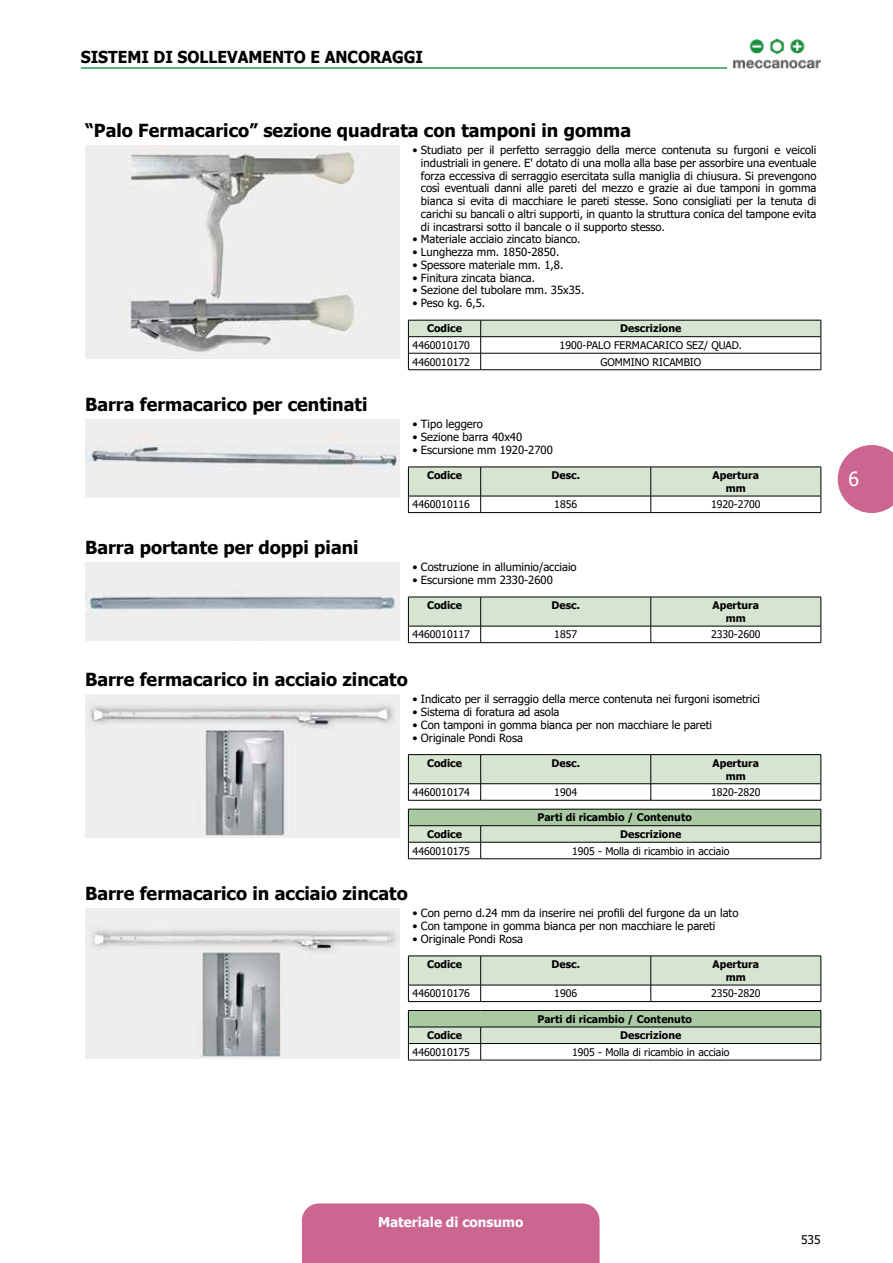
<style>
.page{position:relative;width:893px;height:1263px;background:#fff}
.page>*{position:absolute;margin:0;border:0;box-sizing:border-box;transform-origin:0 0}
.t1{font:19.5px "Tahoma";color:#fff}
.t2{font:700 18px "Tahoma";color:#000}
.t3{font:700 16.5px "Tahoma";color:#000;scale:.95 1}
.t4{font:700 13.5px "Tahoma";color:#fff}
.t5{font:12px "Tahoma";color:#000}
.t6{font:11.25px/12.8px "Tahoma";color:#000;text-align:justify}
.t7{font:10.5px "Tahoma";color:#000}
.t8{font:700 10.5px/12.6px "Tahoma";color:#000;text-align:center}
</style>
<div class="page">
<div style="left:302px;top:1203px;width:298px;height:60px;background:#ca668f"></div>
<svg style="left:838px;top:445px;width:55px;height:68px;background:#d27da0"></svg>
<img style="left:733px;top:38px;width:88px;height:31px">
<hr style="left:81px;top:67px;width:646px;height:2px;background:#28974e">
<img style="left:85px;top:146px;width:314px;height:212px">
<svg style="left:408px;top:320px;width:414px;height:50px"></svg>
<hr style="left:408px;top:369px;width:73px;height:1px;background:#000">
<hr style="left:481px;top:369px;width:340px;height:1px;background:#000">
<img style="left:85px;top:420px;width:315px;height:78px">
<svg style="left:408px;top:467px;width:414px;height:45px"></svg>
<hr style="left:408px;top:512px;width:73px;height:1px;background:#000">
<hr style="left:481px;top:512px;width:170px;height:1px;background:#000">
<hr style="left:651px;top:512px;width:170px;height:1px;background:#000">
<img style="left:85px;top:563px;width:315px;height:78px">
<svg style="left:408px;top:597px;width:414px;height:45px"></svg>
<hr style="left:408px;top:642px;width:73px;height:1px;background:#000">
<hr style="left:481px;top:642px;width:170px;height:1px;background:#000">
<hr style="left:651px;top:642px;width:170px;height:1px;background:#000">
<img style="left:85px;top:695px;width:315px;height:142px">
<hr style="left:408px;top:754px;width:73px;height:1px;background:#000">
<hr style="left:481px;top:754px;width:170px;height:1px;background:#000">
<hr style="left:651px;top:754px;width:170px;height:1px;background:#000">
<svg style="left:408px;top:755px;width:414px;height:45px"></svg>
<hr style="left:408px;top:800px;width:73px;height:1px;background:#000">
<hr style="left:481px;top:800px;width:170px;height:1px;background:#000">
<hr style="left:651px;top:800px;width:170px;height:1px;background:#000">
<svg style="left:408px;top:809px;width:414px;height:49px"></svg>
<hr style="left:408px;top:858px;width:73px;height:1px;background:#000">
<hr style="left:481px;top:858px;width:340px;height:1px;background:#000">
<img style="left:85px;top:909px;width:315px;height:150px">
<svg style="left:408px;top:956px;width:414px;height:45px"></svg>
<hr style="left:408px;top:1001px;width:73px;height:1px;background:#000">
<hr style="left:481px;top:1001px;width:170px;height:1px;background:#000">
<hr style="left:651px;top:1001px;width:170px;height:1px;background:#000">
<hr style="left:408px;top:1010px;width:73px;height:1px;background:#000">
<hr style="left:481px;top:1010px;width:340px;height:1px;background:#000">
<svg style="left:408px;top:1011px;width:414px;height:49px"></svg>
<hr style="left:408px;top:1060px;width:73px;height:1px;background:#000">
<hr style="left:481px;top:1060px;width:340px;height:1px;background:#000">
<h3 class="t3" style="left:81px;top:45px;width:270px">Sistemi di sollevam ento e anc</h3>
<h3 class="t3" style="left:358px;top:45px;width:38px">oragg</h3>
<h3 class="t3" style="left:416px;top:45px;width:9px">i</h3>
<h2 class="t2" style="left:85px;top:118px;width:548px">“Palo Fermacarico” sezione quadrata con tamponi in gomma</h2>
<p class="t6" style="left:421px;top:144px;width:397px;text-indent:-9px">• Studiato per il perfetto serraggio della merce contenuta su furgoni e veicoli industriali in genere. E' dotato di una molla alla base per assorbire una eventuale forza eccessiva di serraggio esercitata sulla maniglia di chiusura. Si prevengono così eventuali danni alle pareti del mezzo e grazie ai due tamponi in gomma bianca si evita di macchiare le pareti stesse. Sono consigliati per la tenuta di carichi su bancali o altri supporti, in quanto la struttura conica del tampone evita di incastrarsi sotto il bancale o il supporto stesso.</p>
<p class="t6" style="left:412px;top:234px;width:170px">• Materiale acciaio zincato bianco.</p>
<p class="t6" style="left:412px;top:246px;width:148px">• Lunghezza mm. 1850-2850.</p>
<p class="t6" style="left:412px;top:259px;width:153px">• Spessore materiale mm. 1,8.</p>
<p class="t6" style="left:412px;top:272px;width:124px">• Finitura zincata bianca.</p>
<p class="t6" style="left:412px;top:285px;width:173px">• Sezione del tubolare mm. 35x35.</p>
<p class="t6" style="left:412px;top:297px;width:74px">• Peso kg. 6,5.</p>
<p class="t8" style="left:427px;top:323px;width:37px">Codice</p>
<p class="t8" style="left:620px;top:323px;width:62px">Descrizione</p>
<p class="t7" style="left:413px;top:338px;width:59px">4460010170</p>
<p class="t7" style="left:560px;top:338px;width:184px">1900-PALO FERMACARICO SEZ/ QUAD.</p>
<p class="t7" style="left:413px;top:355px;width:59px">4460010172</p>
<p class="t7" style="left:600px;top:355px;width:102px">GOMMINO RICAMBIO</p>
<h2 class="t2" style="left:85px;top:392px;width:284px">Barra fermacarico per centinati</h2>
<p class="t6" style="left:412px;top:419px;width:72px">• Tipo leggero</p>
<p class="t6" style="left:412px;top:431px;width:111px">• Sezione barra 40x40</p>
<p class="t6" style="left:412px;top:444px;width:142px">• Escursione mm 1920-2700</p>
<p class="t8" style="left:427px;top:469px;width:37px">Codice</p>
<p class="t8" style="left:551px;top:469px;width:30px">Desc.</p>
<p class="t8" style="left:713px;top:469px;width:48px">Apertura mm</p>
<p class="t7" style="left:413px;top:497px;width:59px">4460010116</p>
<p class="t7" style="left:554px;top:497px;width:24px">1856</p>
<p class="t7" style="left:711px;top:497px;width:51px">1920-2700</p>
<h2 class="t2" style="left:85px;top:535px;width:275px">Barra portante per doppi piani</h2>
<p class="t6" style="left:412px;top:561px;width:166px">• Costruzione in alluminio/acciaio</p>
<p class="t6" style="left:412px;top:574px;width:142px">• Escursione mm 2330-2600</p>
<p class="t8" style="left:427px;top:600px;width:37px">Codice</p>
<p class="t8" style="left:551px;top:600px;width:30px">Desc.</p>
<p class="t8" style="left:713px;top:600px;width:48px">Apertura mm</p>
<p class="t7" style="left:413px;top:627px;width:59px">4460010117</p>
<p class="t7" style="left:554px;top:627px;width:24px">1857</p>
<p class="t7" style="left:711px;top:627px;width:51px">2330-2600</p>
<h2 class="t2" style="left:85px;top:667px;width:324px">Barre fermacarico in acciaio zincato</h2>
<p class="t6" style="left:412px;top:693px;width:349px">• Indicato per il serraggio della merce contenuta nei furgoni isometrici</p>
<p class="t6" style="left:412px;top:706px;width:149px">• Sistema di foratura ad asola</p>
<p class="t6" style="left:412px;top:719px;width:301px">• Con tamponi in gomma bianca per non macchiare le pareti</p>
<p class="t6" style="left:412px;top:732px;width:112px">• Originale Pondi Rosa</p>
<p class="t8" style="left:427px;top:757px;width:37px">Codice</p>
<p class="t8" style="left:551px;top:757px;width:30px">Desc.</p>
<p class="t8" style="left:713px;top:757px;width:48px">Apertura mm</p>
<p class="t7" style="left:413px;top:785px;width:59px">4460010174</p>
<p class="t7" style="left:554px;top:785px;width:24px">1904</p>
<p class="t7" style="left:711px;top:785px;width:51px">1820-2820</p>
<p class="t8" style="left:537px;top:812px;width:156px">Parti di ricambio / Contenuto</p>
<p class="t8" style="left:427px;top:828px;width:37px">Codice</p>
<p class="t8" style="left:620px;top:828px;width:62px">Descrizione</p>
<p class="t7" style="left:413px;top:844px;width:59px">4460010175</p>
<p class="t7" style="left:572px;top:844px;width:159px">1905 - Molla di ricambio in acciaio</p>
<h2 class="t2" style="left:85px;top:881px;width:324px">Barre fermacarico in acciaio zincato</h2>
<p class="t6" style="left:412px;top:908px;width:327px">• Con perno d.24 mm da inserire nei profili del furgone da un lato</p>
<p class="t6" style="left:412px;top:920px;width:305px">• Con tampone in gomma bianca per non macchiare le pareti</p>
<p class="t6" style="left:412px;top:933px;width:112px">• Originale Pondi Rosa</p>
<p class="t8" style="left:427px;top:958px;width:37px">Codice</p>
<p class="t8" style="left:551px;top:958px;width:30px">Desc.</p>
<p class="t8" style="left:713px;top:958px;width:48px">Apertura mm</p>
<p class="t7" style="left:413px;top:986px;width:59px">4460010176</p>
<p class="t7" style="left:554px;top:986px;width:24px">1906</p>
<p class="t7" style="left:711px;top:986px;width:51px">2350-2820</p>
<p class="t8" style="left:537px;top:1013px;width:156px">Parti di ricambio / Contenuto</p>
<p class="t8" style="left:427px;top:1029px;width:37px">Codice</p>
<p class="t8" style="left:620px;top:1029px;width:62px">Descrizione</p>
<p class="t7" style="left:413px;top:1045px;width:59px">4460010175</p>
<p class="t7" style="left:572px;top:1045px;width:159px">1905 - Molla di ricambio in acciaio</p>
<h1 class="t1" style="left:848px;top:466px;width:12px">6</h1>
<p class="t4" style="left:378px;top:1212px;width:147px">Materiale di consumo</p>
<p class="t5" style="left:801px;top:1231px;width:21px">535</p>
</div>
